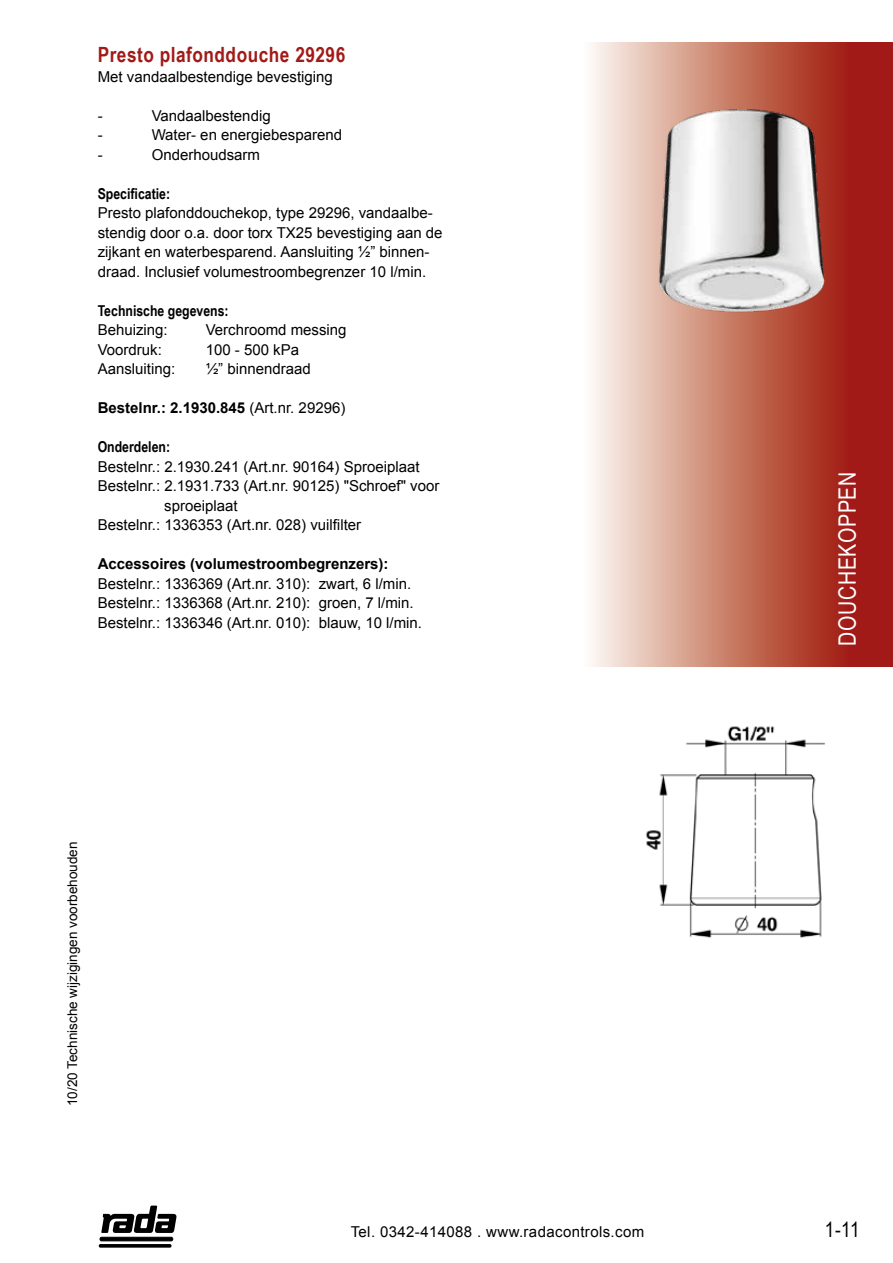
<style>
.page{position:relative;width:893px;height:1263px;background:#fff}
.page>*{position:absolute;margin:0;border:0;box-sizing:border-box;transform-origin:0 0}
.t1{font:24px "Arial Narrow";letter-spacing:.025em;color:#fff}
.t2{font:700 21px "Arial Narrow";letter-spacing:.025em;color:#a11a17}
.t3{font:21px "Arial Narrow";color:#000}
.t4{font:15px/19.5px "Arial";color:#000}
.t5{font:700 15px "Arial";color:#000}
.t6{font:700 15px "Arial Narrow";color:#000}
.t7{font:15px "Arial";letter-spacing:.025em;color:#000}
.t8{font:13.5px "Arial";color:#000}
.s1{font-weight:400}
</style>
<div class="page">
<svg style="left:591px;top:43px;width:302px;height:623px;background:#c97c6f"></svg>
<div style="left:100px;top:1237px;width:73px;height:4px;background:#0a0a0a;border:1px solid #000;border-radius:2px"></div>
<hr style="left:99px;top:1244px;width:73px;height:3px;background:#000;border-radius:2px">
<svg style="left:101px;top:1205px;width:75px;height:28px"></svg>
<img style="left:656px;top:107px;width:205px;height:241px">
<img style="left:646px;top:726px;width:179px;height:212px">
<h2 class="t2" style="left:98px;top:39px;width:249px">Presto plafonddouche 29296</h2>
<p class="t4" style="left:98px;top:66px;width:237px">Met vandaalbestendige bevestiging</p>
<p class="t4" style="left:98px;top:105px;width:6px">-</p>
<p class="t4" style="left:152px;top:105px;width:120px">Vandaalbestendig</p>
<p class="t4" style="left:98px;top:125px;width:6px">-</p>
<p class="t4" style="left:152px;top:125px;width:192px">Water- en energiebesparend</p>
<p class="t4" style="left:98px;top:144px;width:6px">-</p>
<p class="t4" style="left:152px;top:144px;width:110px">Onderhoudsarm</p>
<p class="t6" style="left:98px;top:182px;width:74px">Specificatie:</p>
<p class="t4" style="left:98px;top:203px;width:346px">Presto plafonddouchekop, type 29296, vandaalbe&shy;stendig door o.a. door torx TX25 bevestiging aan de zijkant en waterbesparend. Aansluiting ½” binnen&shy;draad. Inclusief volumestroombegrenzer 10 l/min.</p>
<p class="t6" style="left:98px;top:299px;width:133px">Technische gegevens:</p>
<p class="t4" style="left:98px;top:320px;width:72px">Behuizing:</p>
<p class="t4" style="left:206px;top:320px;width:142px">Verchroomd messing</p>
<p class="t4" style="left:98px;top:339px;width:66px">Voordruk:</p>
<p class="t4" style="left:206px;top:339px;width:95px">100 - 500 kPa</p>
<p class="t4" style="left:98px;top:359px;width:79px">Aansluiting:</p>
<p class="t4" style="left:206px;top:359px;width:107px">½” binnendraad</p>
<p class="t5" style="left:98px;top:397px;width:249px">Bestelnr.: 2.1930.845 <span class="s1">(Art.nr. 29296)</span></p>
<p class="t6" style="left:98px;top:435px;width:74px">Onderdelen:</p>
<p class="t4" style="left:98px;top:456px;width:323px">Bestelnr.: 2.1930.241 (Art.nr. 90164) Sproeiplaat</p>
<p class="t4" style="left:98px;top:476px;width:343px">Bestelnr.: 2.1931.733 (Art.nr. 90125) "Schroef" voor</p>
<p class="t4" style="left:164px;top:495px;width:75px">sproeiplaat</p>
<p class="t4" style="left:98px;top:515px;width:265px">Bestelnr.: 1336353 (Art.nr. 028) vuilfilter</p>
<p class="t5" style="left:98px;top:553px;width:292px">Accessoires (volumestroombegrenzers):</p>
<p class="t4" style="left:98px;top:573px;width:326px">Bestelnr.: 1336369 (Art.nr. 310): zwart, 6 l/min.<br>Bestelnr.: 1336368 (Art.nr. 210): groen, 7 l/min.<br>Bestelnr.: 1336346 (Art.nr. 010): blauw, 10 l/min.</p>
<h1 class="t1" style="left:830px;top:645px;width:175px;rotate:-90deg">DOUCHEKOPPEN</h1>
<p class="t8" style="left:63px;top:1106px;width:266px;rotate:-90deg">10/20 Technische wijzigingen voorbehouden</p>
<p class="t7" style="left:351px;top:1222px;width:295px">Tel. 0342-414088 . www.radacontrols.com</p>
<h2 class="t3" style="left:825px;top:1215px;width:36px">1-11</h2>
</div>
